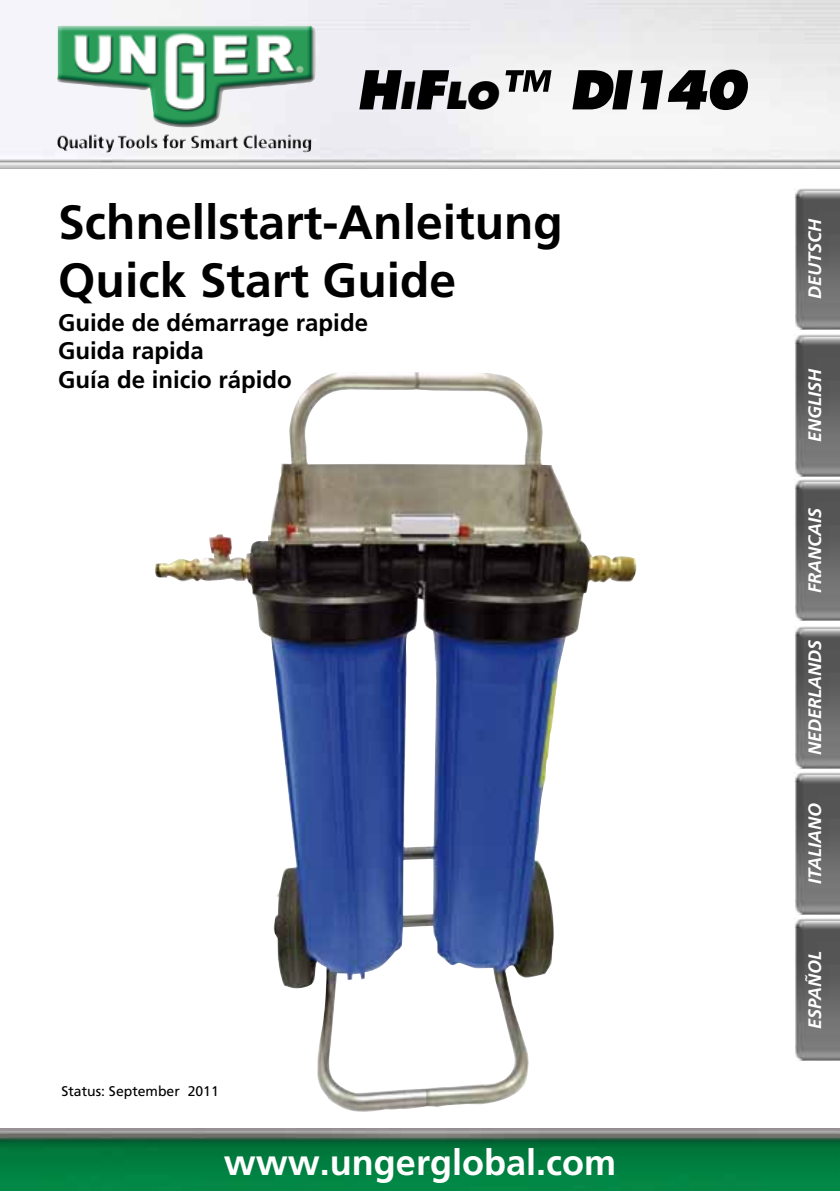
<style>
.page{position:relative;width:840px;height:1191px;background:#fff}
.page>*{position:absolute;margin:0;border:0;box-sizing:border-box;transform-origin:0 0}
.t1{font:italic 800 52px "Futura Com";letter-spacing:-.06em;color:#000}
.t2{font:700 48px/57.6px "Frutiger LT Pro";color:#000}
.t3{font:700 36px "Frutiger LT Pro";color:#fff}
.t4{font:700 24px/28.8px "Frutiger LT Pro";color:#000}
.t5{font:italic 700 18px "Frutiger LT Pro";color:#fff}
.t6{font:14px "Frutiger LT Pro";color:#000}
.s1{font-size:36.4px}
</style>
<div class="page">
<img style="left:0;top:0;width:839px;height:169px">
<img style="left:57px;top:25px;width:260px;height:126px">
<img style="left:0;top:1128px;width:839px;height:63px">
<img style="left:155px;top:372px;width:402px;height:740px">
<img style="left:794px;top:188px;width:45px;height:142px">
<img style="left:794px;top:334px;width:45px;height:142px">
<img style="left:794px;top:479px;width:45px;height:142px">
<img style="left:794px;top:626px;width:45px;height:142px">
<img style="left:794px;top:772px;width:45px;height:142px">
<img style="left:794px;top:918px;width:45px;height:142px">
<h1 class="t1" style="left:356px;top:54px;width:392px">H<span class="s1">i</span>F<span class="s1">lo</span>™ DI140</h1>
<h2 class="t2" style="left:58px;top:194px;width:506px">Schnellstart-Anleitung<br>Quick Start Guide</h2>
<p class="t4" style="left:58px;top:308px;width:311px">Guide de démarrage rapide<br>Guida rapida<br>Guía de inicio rápido</p>
<p class="t6" style="left:61px;top:1082px;width:159px">Status: September 2011</p>
<h3 class="t3" style="left:224px;top:1141px;width:394px">www.ungerglobal.com</h3>
<p class="t5" style="left:804px;top:299px;width:82px;rotate:-90deg">DEUTSCH</p>
<p class="t5" style="left:804px;top:442px;width:75px;rotate:-90deg">ENGLISH</p>
<p class="t5" style="left:804px;top:593px;width:86px;rotate:-90deg">FRANCAIS</p>
<p class="t5" style="left:804px;top:755px;width:117px;rotate:-90deg">NEDERLANDS</p>
<p class="t5" style="left:804px;top:884px;width:83px;rotate:-90deg">ITALIANO</p>
<p class="t5" style="left:804px;top:1029px;width:80px;rotate:-90deg">ESPAÑOL</p>
</div>
